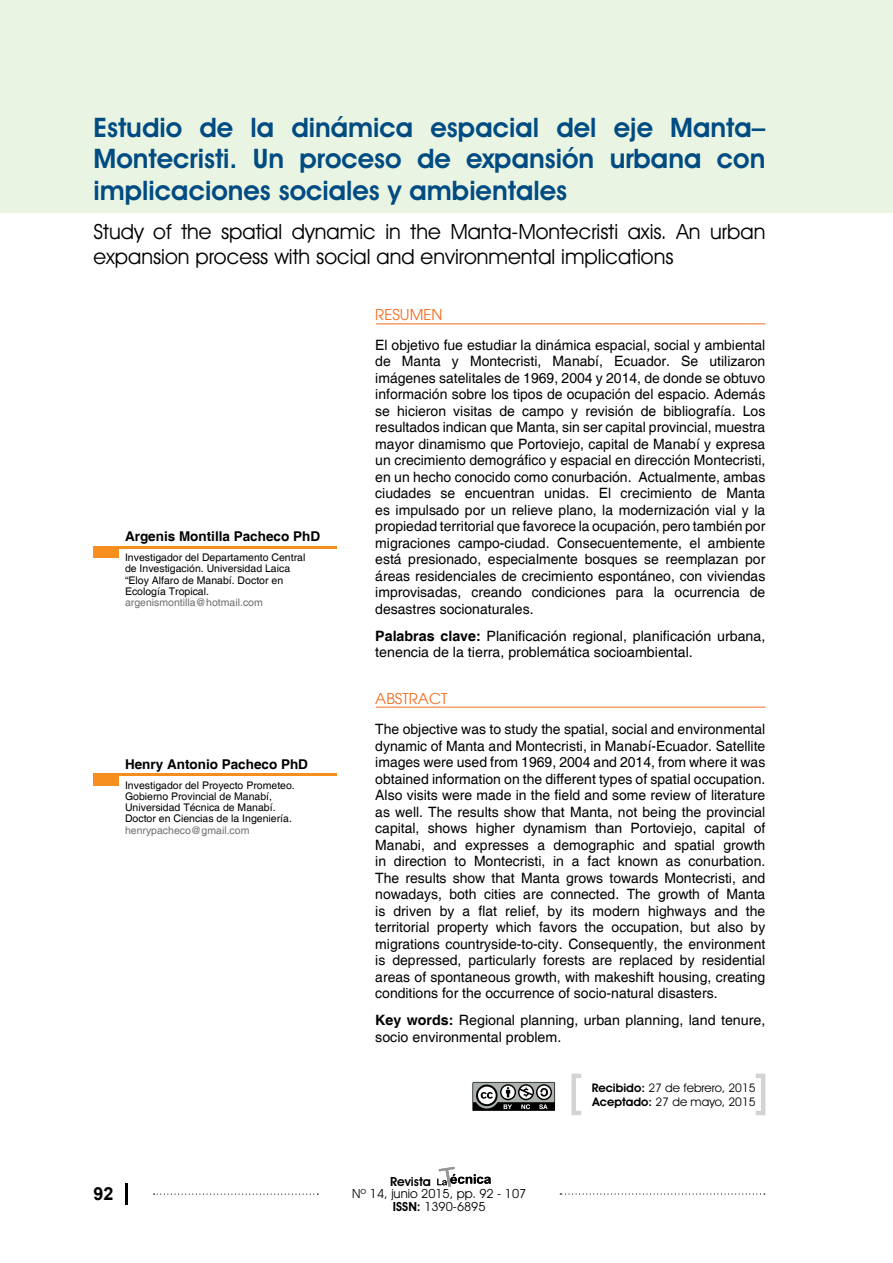
<style>
.page{position:relative;width:893px;height:1263px;background:#fff}
.page>*{position:absolute;margin:0;border:0;box-sizing:border-box;transform-origin:0 0}
.t1{font:600 27px/31.5px "Avant Garde IT Cby BT";color:#004b82;text-align:justify}
.t2{font:21px/25.2px "Avant Garde IT Cby BT";color:#000}
.t3{font:700 18px "Arial";color:#000}
.t4{font:15px "Avant Garde";color:#f36e21}
.t5{font:14.25px/16.5px "Helvetica";color:#000;text-align:justify}
.t6{font:700 13.5px "Helvetica";color:#000}
.t7{font:12.6px/12.1px "Avant Garde IT Cby BT";color:#000;text-align:center}
.t8{font:600 12.6px "Avant Garde IT Cby BT";color:#000}
.t9{font:11.85px/14.4px "Avant Garde IT Cby BT";color:#000}
.t10{font:10.5px/11.2px "Helvetica";color:#000}
.t11{font:10.5px "Helvetica";color:#6d6e71}
.s1{font-weight:700}
.s2{font-weight:600}
</style>
<div class="page">
<hr style="left:125px;top:1183px;width:2px;height:22px;background:#000">
<svg style="left:154px;top:1193px;width:164px;height:2px"></svg>
<svg style="left:560px;top:1193px;width:205px;height:1px"></svg>
<div style="left:0;top:0;width:893px;height:213px;background:#e9f4e2"></div>
<svg style="left:437px;top:1167px;width:54px;height:20px"></svg>
<hr style="left:94px;top:546px;width:243px;height:3px;background:#f78f1e">
<hr style="left:94px;top:773px;width:243px;height:3px;background:#f78f1e">
<div style="left:94px;top:547px;width:25px;height:11px;background:#f78f1e"></div>
<div style="left:94px;top:775px;width:25px;height:10px;background:#f78f1e"></div>
<div style="left:571px;top:1073px;width:12px;height:42px;border:4px solid #d1d3d4"></div>
<div style="left:753px;top:1073px;width:12px;height:42px;border:4px solid #d1d3d4"></div>
<svg style="left:472px;top:1082px;width:83px;height:29px;background:#717371"></svg>
<hr style="left:376px;top:324px;width:389px;height:1px;background:#f36e21">
<hr style="left:376px;top:707px;width:389px;height:1px;background:#f36e21">
<h1 class="t1" style="left:94px;top:111px;width:673px">Estudio de la dinámica espacial del eje Manta– Montecristi. Un proceso de expansión urbana con implicaciones sociales y ambientales</h1>
<h2 class="t2" style="left:94px;top:219px;width:673px">Study of the spatial dynamic in the Manta-Montecristi axis. An urban expansion process with social and environmental implications</h2>
<p class="t6" style="left:125px;top:528px;width:197px">Argenis Montilla Pacheco PhD</p>
<p class="t10" style="left:125px;top:552px;width:182px">Investigador del Departamento Central de Investigación. Universidad Laica “Eloy Alfaro de Manabí. Doctor en<br>Ecología Tropical.</p>
<p class="t11" style="left:125px;top:596px;width:139px">argenismontilla@hotmail.com</p>
<p class="t6" style="left:125px;top:756px;width:185px">Henry Antonio Pacheco PhD</p>
<p class="t10" style="left:125px;top:780px;width:171px">Investigador del Proyecto Prometeo.<br>Gobierno Provincial de Manabí, Universidad Técnica de Manabí.<br>Doctor en Ciencias de la Ingeniería.</p>
<p class="t11" style="left:125px;top:824px;width:126px">henrypacheco@gmail.com</p>
<p class="t3" style="left:94px;top:1181px;width:22px">92</p>
<p class="t4" style="left:375px;top:305px;width:69px">RESUMEN</p>
<p class="t5" style="left:375px;top:337px;width:392px">El objetivo fue estudiar la dinámica espacial, social y ambiental de Manta y Montecristi, Manabí, Ecuador. Se utilizaron imágenes satelitales de 1969, 2004 y 2014, de donde se obtuvo información sobre los tipos de ocupación del espacio. Además se hicieron visitas de campo y revisión de bibliografía. Los resultados indican que Manta, sin ser capital provincial, muestra mayor dinamismo que Portoviejo, capital de Manabí y expresa un crecimiento demográfico y espacial en dirección Montecristi, en un hecho conocido como conurbación. Actualmente, ambas ciudades se encuentran unidas. El crecimiento de Manta es impulsado por un relieve plano, la modernización vial y la propiedad territorial que favorece la ocupación, pero también por migraciones campo-ciudad. Consecuentemente, el ambiente está presionado, especialmente bosques se reemplazan por áreas residenciales de crecimiento espontáneo, con viviendas improvisadas, creando condiciones para la ocurrencia de desastres socionaturales.</p>
<p class="t5" style="left:375px;top:628px;width:392px"><span class="s1">Palabras clave:</span> Planificación regional, planificación urbana, tenencia de la tierra, problemática socioambiental.</p>
<p class="t4" style="left:375px;top:690px;width:74px">ABSTRACT</p>
<p class="t5" style="left:375px;top:721px;width:392px">The objective was to study the spatial, social and environmental dynamic of Manta and Montecristi, in Manabí-Ecuador. Satellite images were used from 1969, 2004 and 2014, from where it was obtained information on the different types of spatial occupation.<br>Also visits were made in the field and some review of literature as well. The results show that Manta, not being the provincial capital, shows higher dynamism than Portoviejo, capital of Manabi, and expresses a demographic and spatial growth in direction to Montecristi, in a fact known as conurbation.<br>The results show that Manta grows towards Montecristi, and nowadays, both cities are connected. The growth of Manta is driven by a flat relief, by its modern highways and the territorial property which favors the occupation, but also by migrations countryside-to-city. Consequently, the environment is depressed, particularly forests are replaced by residential areas of spontaneous growth, with makeshift housing, creating conditions for the occurrence of socio-natural disasters.</p>
<p class="t5" style="left:375px;top:1012px;width:392px"><span class="s1">Key words:</span> Regional planning, urban planning, land tenure, socio environmental problem.</p>
<p class="t8" style="left:390px;top:1174px;width:42px">Revista</p>
<p class="t7" style="left:352px;top:1188px;width:176px">Nº 14, junio 2015, pp. 92 - 107<br><span class="s2">ISSN:</span> 1390-6895</p>
<p class="t9" style="left:592px;top:1080px;width:165px"><span class="s2">Recibido:</span> 27 de febrero, 2015<br><span class="s2">Aceptado:</span> 27 de mayo, 2015</p>
</div>
